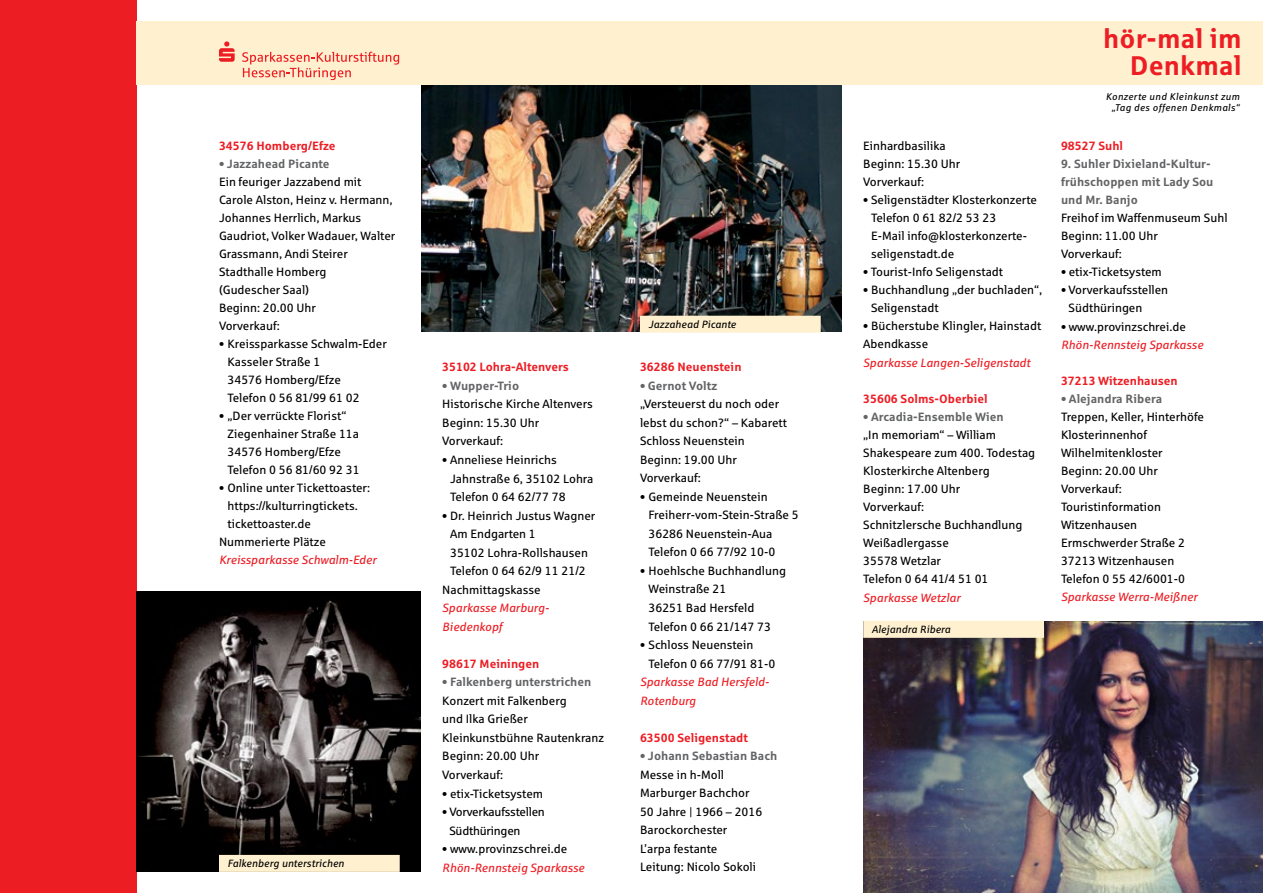
<style>
.page{position:relative;width:1263px;height:893px;background:#fff}
.page>*{position:absolute;margin:0;border:0;box-sizing:border-box;transform-origin:0 0}
.t1{font:700 27px/27px "Sparkasse Rg";letter-spacing:.005em;color:#ed1d24;text-align:right}
.t2{font:12px/18px "Sparkasse Rg";color:#000}
.t3{font:italic 12px/18.6px "Sparkasse Rg";color:#ed1d24}
.t4{font:700 12px/18px "Sparkasse Rg";color:#636466}
.t5{font:700 12px "Sparkasse Rg";color:#ed1d24}
.t6{font:12px/18.6px "Sparkasse Rg";letter-spacing:-.02em;color:#000}
.t7{font:italic 10.5px "Sparkasse Rg";letter-spacing:.005em;color:#000}
.t8{font:italic 9.75px/11.2px "Sparkasse Rg";letter-spacing:.035em;color:#000;text-align:center}
</style>
<div class="page">
<div style="left:0;top:0;width:136px;height:893px;background:#ed1d24"></div>
<div style="left:136px;top:21px;width:1127px;height:64px;background:#fff1d0"></div>
<svg style="left:242px;top:52px;width:157px;height:28px"></svg>
<svg style="left:219px;top:41px;width:16px;height:21px"></svg>
<img style="left:136px;top:591px;width:285px;height:281px">
<div style="left:219px;top:855px;width:181px;height:17px;background:#fff1d0"></div>
<img style="left:421px;top:85px;width:421px;height:247px">
<div style="left:640px;top:316px;width:181px;height:17px;background:#fff1d0"></div>
<img style="left:863px;top:622px;width:400px;height:271px">
<div style="left:863px;top:621px;width:181px;height:17px;background:#fff1d0"></div>
<p class="t5" style="left:219px;top:138px;width:118px">34576 Homberg/Efze</p>
<p class="t4" style="left:219px;top:154px;width:112px">• Jazzahead Picante</p>
<p class="t2" style="left:219px;top:173px;width:178px">Ein feuriger Jazzabend mit<br>Carole Alston, Heinz v. Hermann,<br>Johannes Herrlich, Markus<br>Gaudriot, Volker Wadauer, Walter<br>Grassmann, Andi Steirer<br>Stadthalle Homberg<br>(Gudescher Saal)<br>Beginn: 20.00 Uhr<br>Vorverkauf:</p>
<p class="t2" style="left:227px;top:335px;width:161px;text-indent:-9px">• Kreissparkasse Schwalm-Eder<br>Kasseler Straße 1<br>34576 Homberg/Efze<br>Telefon 0 56 81/99 61 02</p>
<p class="t2" style="left:227px;top:407px;width:134px;text-indent:-9px">• „Der verrückte Florist“<br>Ziegenhainer Straße 11a<br>34576 Homberg/Efze<br>Telefon 0 56 81/60 92 31</p>
<p class="t2" style="left:219px;top:479px;width:153px">• Online unter Tickettoaster:</p>
<p class="t2" style="left:227px;top:497px;width:132px">https://kulturringtickets.</p>
<p class="t2" style="left:227px;top:515px;width:85px">tickettoaster.de</p>
<p class="t2" style="left:219px;top:533px;width:108px">Nummerierte Plätze</p>
<p class="t3" style="left:219px;top:550px;width:159px">Kreissparkasse Schwalm-Eder</p>
<p class="t7" style="left:227px;top:857px;width:118px">Falkenberg unterstrichen</p>
<p class="t5" style="left:442px;top:359px;width:128px">35102 Lohra-Altenvers</p>
<p class="t4" style="left:442px;top:376px;width:78px">• Wupper-Trio</p>
<p class="t2" style="left:442px;top:395px;width:152px;line-height:18.6px">Historische Kirche Altenvers<br>Beginn: 15.30 Uhr<br>Vorverkauf:</p>
<p class="t2" style="left:450px;top:450px;width:145px;line-height:18.6px;text-indent:-8px">• Anneliese Heinrichs<br>Jahnstraße 6, 35102 Lohra<br>Telefon 0 64 62/77 78</p>
<p class="t2" style="left:442px;top:506px;width:155px">• Dr. Heinrich Justus Wagner</p>
<p class="t2" style="left:450px;top:525px;width:87px">Am Endgarten 1</p>
<p class="t2" style="left:450px;top:543px;width:139px">35102 Lohra-Rollshausen</p>
<p class="t2" style="left:450px;top:562px;width:137px">Telefon 0 64 62/9 11 21/2</p>
<p class="t2" style="left:442px;top:580px;width:100px">Nachmittagskasse</p>
<p class="t3" style="left:442px;top:598px;width:108px">Sparkasse Marburg-<br>Biedenkopf</p>
<p class="t5" style="left:442px;top:656px;width:99px">98617 Meiningen</p>
<p class="t4" style="left:442px;top:673px;width:150px">• Falkenberg unterstrichen</p>
<p class="t2" style="left:442px;top:691px;width:163px;line-height:18.6px">Konzert mit Falkenberg<br>und Ilka Grießer<br>Kleinkunstbühne Rautenkranz<br>Beginn: 20.00 Uhr<br>Vorverkauf:</p>
<p class="t2" style="left:442px;top:784px;width:102px">• etix-Ticketsystem</p>
<p class="t6" style="left:449px;top:802px;width:97px;text-indent:-7px">• Vorverkaufsstellen<br>Südthüringen</p>
<p class="t2" style="left:442px;top:840px;width:126px">• www.provinzschrei.de</p>
<p class="t3" style="left:442px;top:858px;width:144px">Rhön-Rennsteig Sparkasse</p>
<p class="t7" style="left:648px;top:318px;width:89px">Jazzahead Picante</p>
<p class="t5" style="left:640px;top:359px;width:103px">36286 Neuenstein</p>
<p class="t4" style="left:640px;top:376px;width:79px">• Gernot Voltz</p>
<p class="t2" style="left:640px;top:394px;width:149px;line-height:18.6px">„Versteuerst du noch oder lebst du schon?“ – Kabarett<br>Schloss Neuenstein<br>Beginn: 19.00 Uhr<br>Vorverkauf:</p>
<p class="t2" style="left:648px;top:487px;width:152px;line-height:18.6px;text-indent:-9px">• Gemeinde Neuenstein<br>Freiherr-vom-Stein-Straße 5<br>36286 Neuenstein-Aua<br>Telefon 0 66 77/92 10-0</p>
<p class="t2" style="left:648px;top:561px;width:139px;line-height:18.6px;text-indent:-9px">• Hoehlsche Buchhandlung<br>Weinstraße 21<br>36251 Bad Hersfeld<br>Telefon 0 66 21/147 73</p>
<p class="t2" style="left:648px;top:635px;width:128px;line-height:18.6px;text-indent:-9px">• Schloss Neuenstein<br>Telefon 0 66 77/91 81-0</p>
<p class="t3" style="left:640px;top:672px;width:131px">Sparkasse Bad Hersfeld-<br>Rotenburg</p>
<p class="t5" style="left:640px;top:730px;width:110px">63500 Seligenstadt</p>
<p class="t4" style="left:640px;top:747px;width:139px">• Johann Sebastian Bach</p>
<p class="t2" style="left:640px;top:765px;width:124px;line-height:18.6px">Messe in h-Moll<br>Marburger Bachchor<br>50 Jahre | 1966 – 2016<br>Barockorchester<br>L’arpa festante<br>Leitung: Nicolo Sokoli</p>
<p class="t2" style="left:863px;top:136px;width:98px">Einhardbasilika<br>Beginn: 15.30 Uhr<br>Vorverkauf:</p>
<p class="t2" style="left:871px;top:190px;width:167px;text-indent:-8px">• Seligenstädter Klosterkonzerte<br>Telefon 0 61 82/2 53 23<br>E-Mail info@klosterkonzerte&shy;seligenstadt.de</p>
<p class="t2" style="left:863px;top:263px;width:141px">• Tourist-Info Seligenstadt</p>
<p class="t2" style="left:871px;top:281px;width:173px;text-indent:-8px">• Buchhandlung „der buchladen“,<br>Seligenstadt</p>
<p class="t2" style="left:863px;top:317px;width:180px">• Bücherstube Klingler, Hainstadt<br>Abendkasse</p>
<p class="t3" style="left:863px;top:353px;width:168px">Sparkasse Langen-Seligenstadt</p>
<p class="t5" style="left:863px;top:391px;width:126px">35606 Solms-Oberbiel</p>
<p class="t4" style="left:863px;top:407px;width:142px">• Arcadia-Ensemble Wien</p>
<p class="t2" style="left:863px;top:425px;width:173px">„In memoriam“ – William<br>Shakespeare zum 400. Todestag<br>Klosterkirche Altenberg<br>Beginn: 17.00 Uhr<br>Vorverkauf:<br>Schnitzlersche Buchhandlung<br>Weißadlergasse<br>35578 Wetzlar<br>Telefon 0 64 41/4 51 01</p>
<p class="t3" style="left:863px;top:588px;width:99px">Sparkasse Wetzlar</p>
<p class="t7" style="left:872px;top:623px;width:80px">Alejandra Ribera</p>
<h1 class="t1" style="left:1103px;top:24px;width:140px">hör-mal im<br>Denkmal</h1>
<p class="t8" style="left:1106px;top:91px;width:135px">Konzerte und Kleinkunst zum „Tag des offenen Denkmals“</p>
<p class="t5" style="left:1061px;top:138px;width:64px">98527 Suhl</p>
<p class="t4" style="left:1061px;top:154px;width:154px">9. Suhler Dixieland-Kultur&shy;frühschoppen mit Lady Sou und Mr. Banjo</p>
<p class="t2" style="left:1061px;top:209px;width:168px">Freihof im Waffenmuseum Suhl<br>Beginn: 11.00 Uhr<br>Vorverkauf:</p>
<p class="t2" style="left:1061px;top:263px;width:102px">• etix-Ticketsystem</p>
<p class="t2" style="left:1068px;top:281px;width:101px;text-indent:-8px">• Vorverkaufsstellen<br>Südthüringen</p>
<p class="t2" style="left:1061px;top:317px;width:126px">• www.provinzschrei.de</p>
<p class="t3" style="left:1061px;top:335px;width:144px">Rhön-Rennsteig Sparkasse</p>
<p class="t5" style="left:1061px;top:373px;width:118px">37213 Witzenhausen</p>
<p class="t4" style="left:1061px;top:389px;width:103px">• Alejandra Ribera</p>
<p class="t2" style="left:1061px;top:407px;width:145px">Treppen, Keller, Hinterhöfe<br>Klosterinnenhof<br>Wilhelmitenkloster<br>Beginn: 20.00 Uhr<br>Vorverkauf:<br>Touristinformation<br>Witzenhausen<br>Ermschwerder Straße 2<br>37213 Witzenhausen<br>Telefon 0 55 42/6001-0</p>
<p class="t3" style="left:1061px;top:588px;width:138px">Sparkasse Werra-Meißner</p>
</div>
